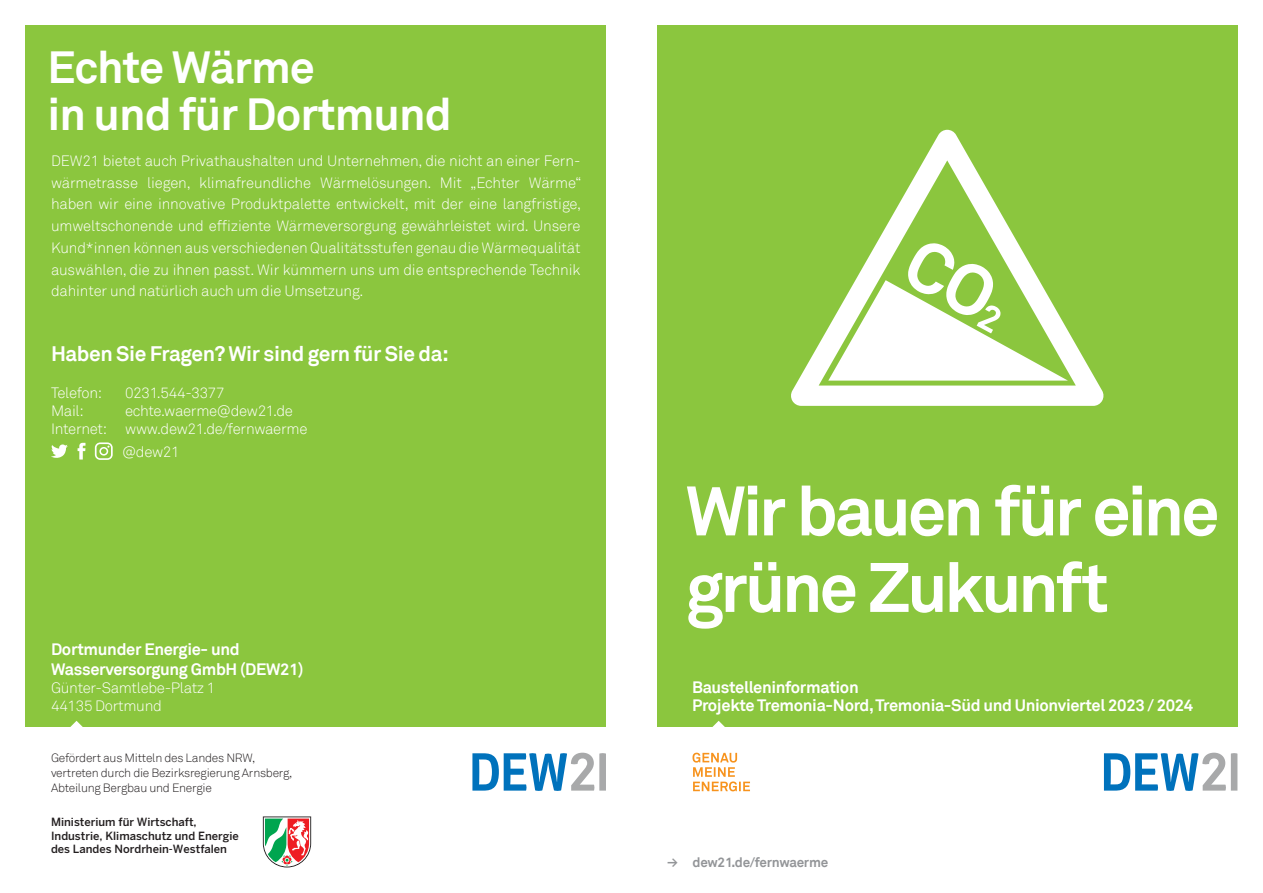
<style>
.page{position:relative;width:1263px;height:893px;background:#fff}
.page>*{position:absolute;margin:0;border:0;box-sizing:border-box;transform-origin:0 0}
.t1{font:700 69px/76.5px "Akkurat";letter-spacing:-.05em;color:#fff}
.t2{font:700 45px/46.5px "Akkurat";letter-spacing:-.02em;color:#fff}
.t3{font:700 21px "Akkurat";letter-spacing:-.02em;color:#fff}
.t4{font:700 16.5px/18px "Akkurat";letter-spacing:-.02em;color:#fff}
.t5{font:300 15px/21.8px "Akkurat";letter-spacing:-.02em;color:#fff}
.t6{font:700 13.5px "Akkurat";letter-spacing:-.02em;color:#939598}
.t7{font:300 12px/15px "Akkurat";letter-spacing:-.02em;color:#231f20}
.t8{font:500 11.25px/13.5px "Benton Sans";color:#231f20}
</style>
<div class="page">
<div style="left:657px;top:26px;width:580px;height:701px;background:#8bc63e"></div>
<div style="left:26px;top:26px;width:580px;height:701px;background:#8bc63e"></div>
<svg style="left:1104px;top:753px;width:133px;height:38px"></svg>
<svg style="left:472px;top:753px;width:134px;height:38px"></svg>
<svg style="left:712px;top:721px;width:13px;height:6px"></svg>
<svg style="left:692px;top:753px;width:58px;height:38px"></svg>
<svg style="left:70px;top:721px;width:13px;height:6px"></svg>
<svg style="left:263px;top:816px;width:48px;height:51px"></svg>
<svg style="left:791px;top:130px;width:313px;height:276px"></svg>
<svg style="left:828px;top:243px;width:240px;height:138px"></svg>
<svg style="left:51px;top:444px;width:17px;height:14px"></svg>
<svg style="left:78px;top:443px;width:7px;height:16px"></svg>
<svg style="left:95px;top:442px;width:18px;height:18px"></svg>
<h2 class="t2" style="left:47px;top:45px;width:406px">Echte Wärme<br>in und für Dortmund</h2>
<p class="t5" style="left:51px;top:150px;width:532px;text-align:justify">DEW21 bietet auch Privathaushalten und Unternehmen, die nicht an einer Fern&shy;wärmetrasse liegen, klimafreundliche Wärmelösungen. Mit „Echter Wärme“ haben wir eine innovative Produktpalette entwickelt, mit der eine langfristige, umweltschonende und effiziente Wärmeversorgung gewährleistet wird. Unsere Kund*innen können aus verschiedenen Qualitätsstufen genau die Wärmequalität auswählen, die zu ihnen passt. Wir kümmern uns um die entsprechende Technik dahinter und natürlich auch um die Umsetzung.</p>
<h3 class="t3" style="left:51px;top:340px;width:399px">Haben Sie Fragen? Wir sind gern für Sie da:</h3>
<p class="t5" style="left:51px;top:382px;width:53px">Telefon:</p>
<p class="t5" style="left:125px;top:382px;width:101px">0231.544-3377</p>
<p class="t5" style="left:51px;top:400px;width:34px">Mail:</p>
<p class="t5" style="left:51px;top:402px;width:258px;line-height:18px;text-indent:74px">echte.waerme@dew21.de<br>Internet: www.dew21.de/fernwaerme</p>
<p class="t5" style="left:122px;top:441px;width:59px">@dew21</p>
<p class="t4" style="left:51px;top:639px;width:254px;line-height:19.8px">Dortmunder Energie- und<br>Wasserversorgung GmbH (DEW21)</p>
<p class="t5" style="left:51px;top:679px;width:166px;line-height:18px">Günter-Samtlebe-Platz 1<br>44135 Dortmund</p>
<p class="t7" style="left:51px;top:751px;width:243px">Gefördert aus Mitteln des Landes NRW, vertreten durch die Bezirksregierung Arnsberg,<br>Abteilung Bergbau und Energie</p>
<p class="t8" style="left:51px;top:815px;width:189px">Ministerium für Wirtschaft,<br>Industrie, Klimaschutz und Energie des Landes Nordrhein-Westfalen</p>
<h1 class="t1" style="left:686px;top:473px;width:535px">Wir bauen für eine grüne Zukunft</h1>
<p class="t4" style="left:692px;top:678px;width:503px">Baustelleninformation<br>Projekte Tremonia-Nord, Tremonia-Süd und Unionviertel 2023 / 2024</p>
<p class="t6" style="left:667px;top:854px;width:163px">≥ dew21.de/fernwaerme</p>
</div>
